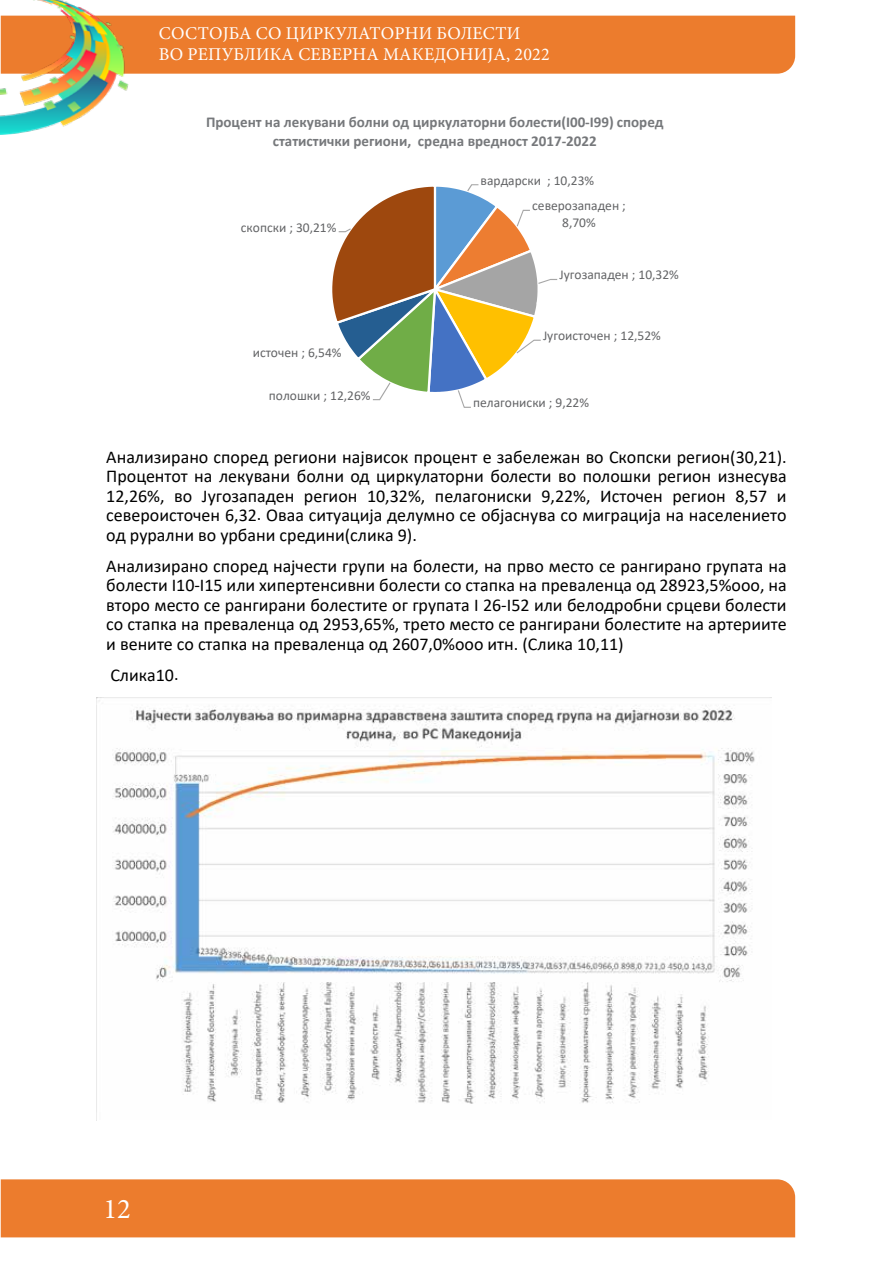
<style>
.page{position:relative;width:893px;height:1263px;background:#fff}
.page>*{position:absolute;margin:0;border:0;box-sizing:border-box;transform-origin:0 0}
.t1{font:28.5px "Minion Pro";color:#fff}
.t2{font:18px/19.4px "Calibri";color:#000;text-align:justify}
.t3{font:18px/21.6px "Minion Pro";letter-spacing:.01em;color:#fff}
.t4{font:700 15px/18.3px "Calibri";color:#76787b;text-align:center}
.t5{font:13.5px/25.5px "Calibri";color:#636466}
</style>
<div class="page">
<div style="left:1px;top:1179px;width:794px;height:58px;background:#ec7c2d"></div>
<div style="left:133px;top:16px;width:662px;height:58px;background:#ec7c2d"></div>
<img style="left:0;top:0;width:133px;height:134px">
<svg style="left:332px;top:184px;width:225px;height:224px"></svg>
<img style="left:99px;top:700px;width:656px;height:404px">
<p class="t3" style="left:159px;top:22px;width:392px">СОСТОЈБА СО ЦИРКУЛАТОРНИ БОЛЕСТИ<br>ВО РЕПУБЛИКА СЕВЕРНА МАКЕДОНИЈА, 2022</p>
<p class="t4" style="left:206px;top:113px;width:459px">Процент на лекувани болни од циркулаторни болести(I00‐I99) според статистички региони, средна вредност 2017‐2022</p>
<p class="t5" style="left:241px;top:214px;width:97px">скопски ; 30,21%</p>
<p class="t5" style="left:253px;top:339px;width:90px">источен ; 6,54%</p>
<p class="t5" style="left:269px;top:382px;width:103px">полошки ; 12,26%</p>
<p class="t5" style="left:532px;top:167px;width:95px;text-indent:-52px">вардарски ; 10,23% северозападен ;</p>
<p class="t5" style="left:562px;top:209px;width:35px">8,70%</p>
<p class="t5" style="left:559px;top:262px;width:121px">Југозападен ; 10,32%</p>
<p class="t5" style="left:543px;top:323px;width:119px">Југоисточен ; 12,52%</p>
<p class="t5" style="left:473px;top:390px;width:117px">пелагониски ; 9,22%</p>
<p class="t2" style="left:106px;top:447px;width:682px">Анализирано според региони највисок процент е забележан во Скопски регион(30,21).<br>Процентот на лекувани болни од циркулаторни болести во полошки регион изнесува 12,26%, во Југозападен регион 10,32%, пелагониски 9,22%, Источен регион 8,57 и североисточен 6,32. Оваа ситуација делумно се објаснува со миграција на населението од рурални во урбани средини(слика 9).</p>
<p class="t2" style="left:106px;top:556px;width:682px">Анализирано според најчести групи на болести, на прво место се рангирано групата на болести I10-I15 или хипертенсивни болести со стапка на преваленца од 28923,5%ооо, на второ место се рангирани болестите ог групата I 26-I52 или белодробни срцеви болести со стапка на преваленца од 2953,65%, трето место се рангирани болестите на артериите и вените со стапка на преваленца од 2607,0%ооо итн. (Слика 10,11)</p>
<p class="t2" style="left:110px;top:665px;width:70px">Слика10.</p>
<h1 class="t1" style="left:103px;top:1190px;width:29px">12</h1>
</div>
